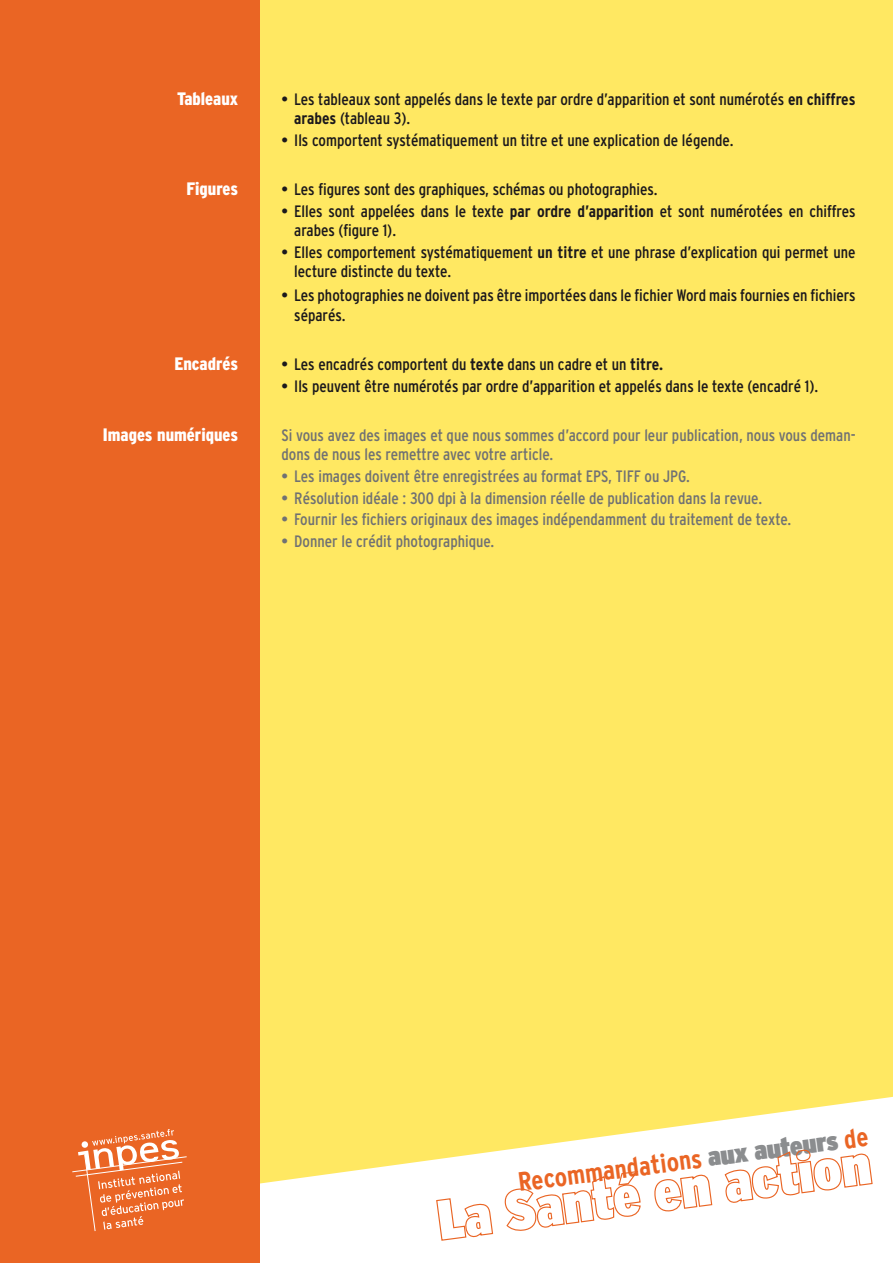
<style>
.page{position:relative;width:893px;height:1263px;background:#fff}
.page>*{position:absolute;margin:0;border:0;box-sizing:border-box;transform-origin:0 0}
.t1{font:700 condensed 26.55px "Interstate";color:#ea6524}
.t2{font:900 condensed 18px "Interstate";color:#fff}
.t3{font:condensed 16.5px/19.5px "Interstate";color:#1b181c}
.t4{font:condensed 16.5px/19.5px "Interstate";color:#707173}
.s1{font-weight:700}
.s2{font-weight:900;color:#8b8d8f}
</style>
<div class="page">
<div style="left:259px;top:0;width:634px;height:1219px;background:#ffe862"></div>
<div style="left:0;top:0;width:259px;height:1263px;background:#ea6524"></div>
<svg style="left:72px;top:1129px;width:115px;height:102px"></svg>
<svg style="left:435px;top:1197px;width:59px;height:44px"></svg>
<svg style="left:504px;top:1170px;width:137px;height:61px"></svg>
<svg style="left:654px;top:1175px;width:59px;height:38px"></svg>
<svg style="left:724px;top:1150px;width:149px;height:53px"></svg>
<p class="t2" style="left:177px;top:88px;width:63px">Tableaux</p>
<p class="t2" style="left:186px;top:179px;width:53px">Figures</p>
<p class="t2" style="left:174px;top:353px;width:65px">Encadrés</p>
<p class="t2" style="left:103px;top:425px;width:137px">Images numériques</p>
<p class="t3" style="left:294px;top:89px;width:563px;text-indent:-13px">• Les tableaux sont appelés dans le texte par ordre d’apparition et sont numérotés <span class="s1">en chiffres arabes</span> (tableau 3).</p>
<p class="t3" style="left:281px;top:130px;width:454px">• Ils comportent systématiquement un titre et une explication de légende.</p>
<p class="t3" style="left:281px;top:179px;width:378px">• Les figures sont des graphiques, schémas ou photographies.</p>
<p class="t3" style="left:294px;top:201px;width:563px;text-indent:-13px">• Elles sont appelées dans le texte <span class="s1">par ordre d’apparition</span> et sont numérotées en chiffres arabes (figure 1).</p>
<p class="t3" style="left:294px;top:242px;width:563px;text-indent:-13px">• Elles comportement systématiquement <span class="s1">un titre</span> et une phrase d’explication qui permet une lecture distincte du texte.</p>
<p class="t3" style="left:294px;top:285px;width:563px;text-indent:-13px">• Les photographies ne doivent pas être importées dans le fichier Word mais fournies en fichiers séparés.</p>
<p class="t3" style="left:281px;top:354px;width:383px">• Les encadrés comportent du <span class="s1">texte</span> dans un cadre et un <span class="s1">titre.</span></p>
<p class="t3" style="left:281px;top:376px;width:538px">• Ils peuvent être numérotés par ordre d’apparition et appelés dans le texte (encadré 1).</p>
<p class="t4" style="left:281px;top:425px;width:576px">Si vous avez des images et que nous sommes d’accord pour leur publication, nous vous deman&shy;dons de nous les remettre avec votre article.</p>
<p class="t4" style="left:281px;top:466px;width:410px">• Les images doivent être enregistrées au format EPS, TIFF ou JPG.</p>
<p class="t4" style="left:281px;top:488px;width:482px">• Résolution idéale : 300 dpi à la dimension réelle de publication dans la revue.</p>
<p class="t4" style="left:281px;top:509px;width:511px">• Fournir les fichiers originaux des images indépendamment du traitement de texte.</p>
<p class="t4" style="left:281px;top:531px;width:214px">• Donner le crédit photographique.</p>
<h1 class="t1" style="left:517px;top:1166px;width:354px;rotate:-7deg">Recommandations <span class="s2">aux auteurs</span> de</h1>
</div>
